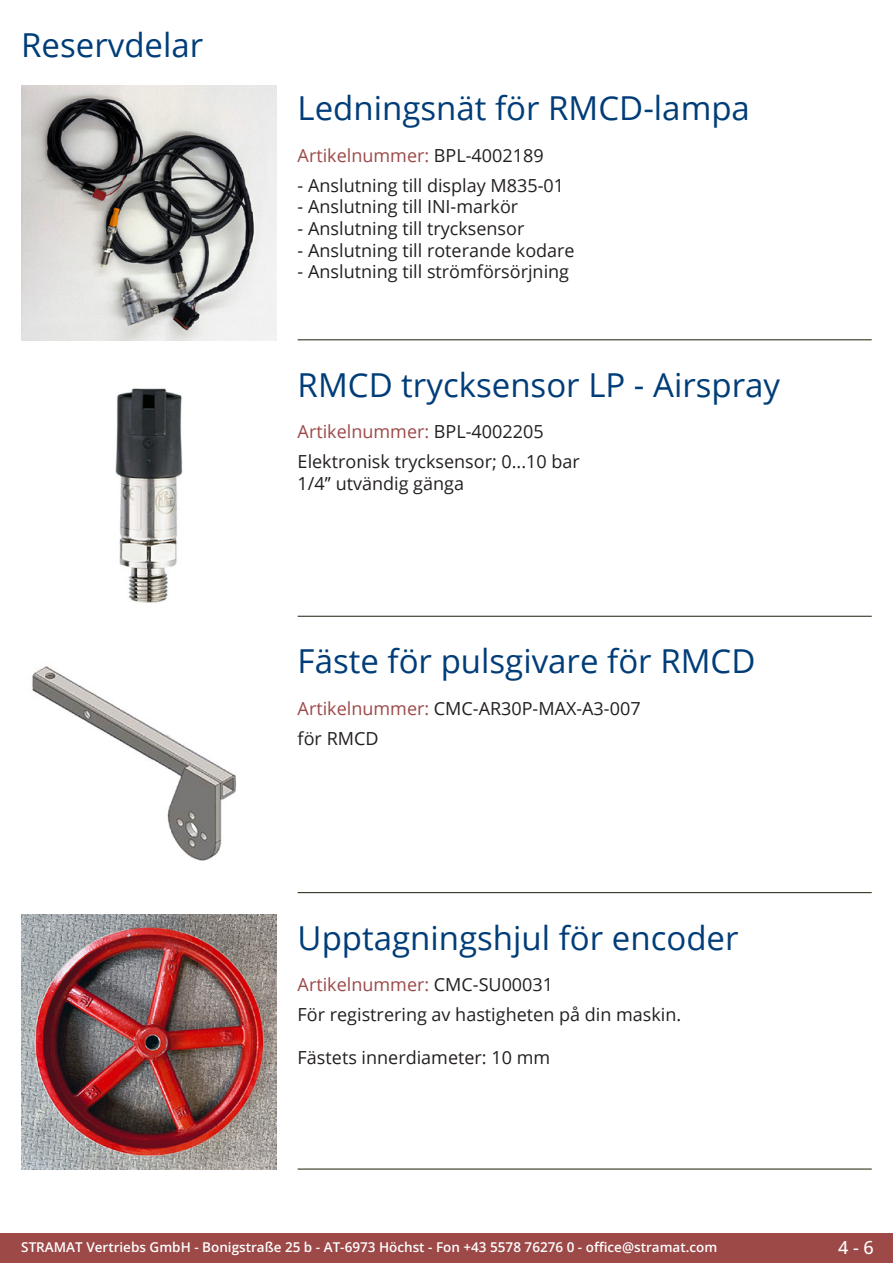
<style>
.page{position:relative;width:893px;height:1263px;background:#fff}
.page>*{position:absolute;margin:0;border:0;box-sizing:border-box;transform-origin:0 0}
.Produkttitel{font:33px "Open Sans";color:#003d78}
.RastTitel{font:33px "Open Sans";color:#003d78}
.Beschreibung_Text{font:18px/21.6px "Open Sans";color:#231f20}
.TechDaten_Überschrif{font:18px "Open Sans";color:#9c4948}
.TechDaten_Überschrif-2{font:18px "Open Sans";color:#231f20}
.t1{font:500 18px "Open Sans";color:#fff}
.t2{font:600 13.5px "Open Sans";color:#fff}
.s1{color:#231f20}
.s2{color:#9c4948}
</style>
<div class="page">
<div style="left:0;top:1233px;width:893px;height:30px;background:#9c4948"></div>
<hr style="left:298px;top:340px;width:574px;height:1px;background:#201d08">
<hr style="left:298px;top:616px;width:574px;height:1px;background:#201d08">
<hr style="left:298px;top:892px;width:574px;height:1px;background:#201d08">
<hr style="left:298px;top:1169px;width:574px;height:1px;background:#201d08">
<img style="left:21px;top:85px;width:255px;height:255px">
<img style="left:115px;top:388px;width:68px;height:215px">
<img style="left:32px;top:666px;width:205px;height:195px">
<img style="left:21px;top:914px;width:255px;height:255px">
<p class="RastTitel" style="left:21px;top:22px;width:184px">Reservdelar</p>
<p class="Produkttitel" style="left:298px;top:86px;width:454px">Ledningsnät för RMCD-lampa</p>
<p class="TechDaten_Überschrif" style="left:298px;top:143px;width:247px">Artikelnummer: <span class="s1">BPL-4002189</span></p>
<p class="Beschreibung_Text" style="left:298px;top:174px;width:268px">- Anslutning till display M835-01</p>
<p class="Beschreibung_Text" style="left:298px;top:196px;width:222px">- Anslutning till INI-markör</p>
<p class="Beschreibung_Text" style="left:298px;top:217px;width:228px">- Anslutning till trycksensor</p>
<p class="Beschreibung_Text" style="left:298px;top:239px;width:279px">- Anslutning till roterande kodare</p>
<p class="Beschreibung_Text" style="left:298px;top:260px;width:273px">- Anslutning till strömförsörjning</p>
<p class="Produkttitel" style="left:298px;top:362px;width:484px">RMCD trycksensor LP - Airspray</p>
<p class="TechDaten_Überschrif" style="left:298px;top:420px;width:247px">Artikelnummer: <span class="s1">BPL-4002205</span></p>
<p class="Beschreibung_Text" style="left:298px;top:450px;width:284px">Elektronisk trycksensor; 0...10 bar<br>1/4’’ utvändig gänga</p>
<p class="Produkttitel" style="left:298px;top:638px;width:459px">Fäste för pulsgivare för RMCD</p>
<p class="TechDaten_Überschrif-2" style="left:298px;top:696px;width:344px"><span class="s2">Artikelnummer:</span> CMC-AR30P-MAX-A3-007</p>
<p class="Beschreibung_Text" style="left:298px;top:727px;width:82px">för RMCD</p>
<p class="Produkttitel" style="left:298px;top:915px;width:442px">Upptagningshjul för encoder</p>
<p class="TechDaten_Überschrif" style="left:298px;top:972px;width:257px">Artikelnummer: <span class="s1">CMC-SU00031</span></p>
<p class="Beschreibung_Text" style="left:298px;top:1003px;width:385px">För registrering av hastigheten på din maskin.</p>
<p class="Beschreibung_Text" style="left:298px;top:1046px;width:254px">Fästets innerdiameter: 10 mm</p>
<p class="t2" style="left:21px;top:1238px;width:698px">STRAMAT Vertriebs GmbH - Bonigstraße 25 b - AT-6973 Höchst - Fon +43 5578 76276 0 - office@stramat.com</p>
<p class="t1" style="left:838px;top:1234px;width:37px">4 - 6</p>
</div>
